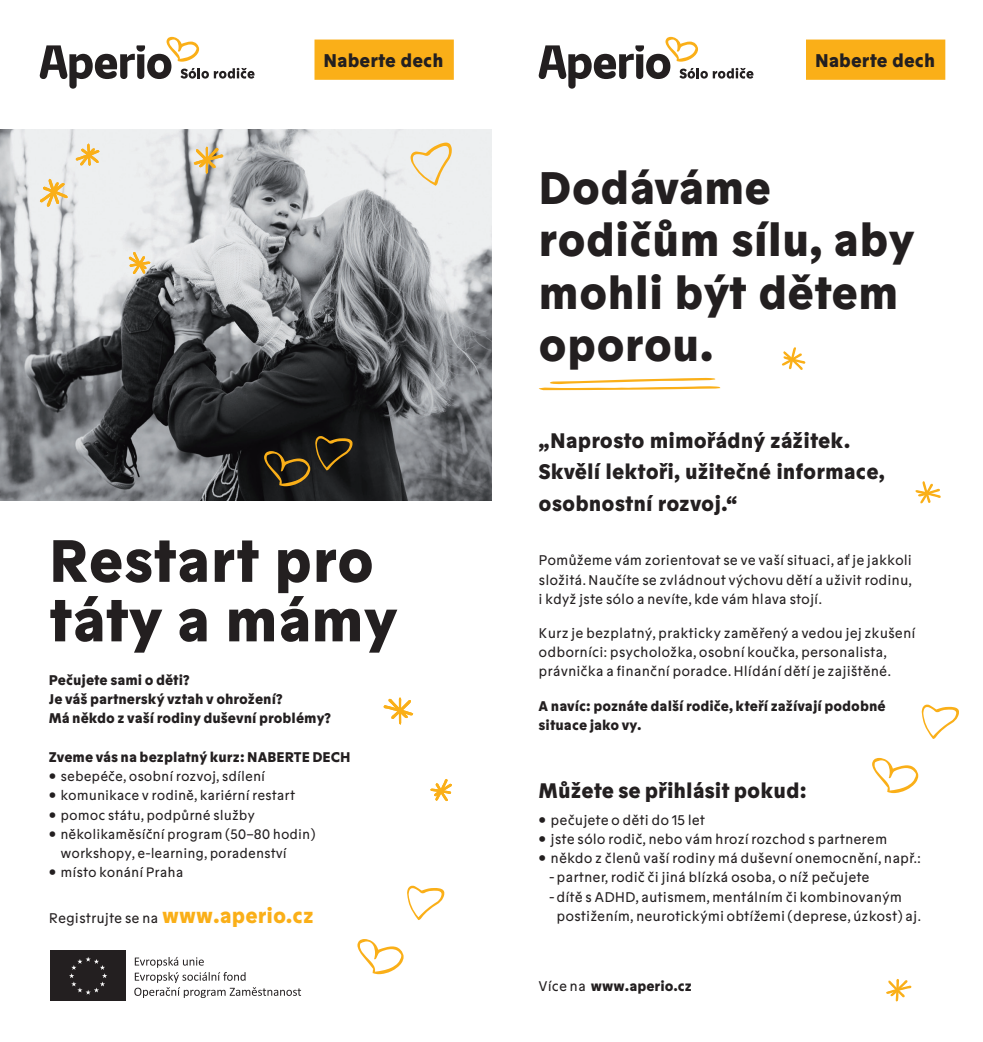
<style>
.page{position:relative;width:983px;height:1042px;background:#fff}
.page>*{position:absolute;margin:0;border:0;box-sizing:border-box;transform-origin:0 0}
.H1_nadpis{font:900 59.5px/59.5px "Motif";color:#231f20}
.H2_nadpis{font:900 45.5px/52.5px "Motif";color:#231f20}
.H3_nadpis{font:900 21px/31.5px "Motif";color:#231f20}
.Základní___odrážky{font:900 21px "Motif";color:#231f20}
.Žlutý_box{font:900 18.38px "Motif";color:#231f20}
.Základní___odrážky-2{font:14px/19.2px "Motif";color:#231f20}
.Základní___odrážky-3{font:900 14px/19.2px "Motif";color:#231f20}
.Základní___odrážky-4{font:13.65px/19.2px "Motif";color:#231f20}
.s1{font-weight:900;font-size:21px;color:#faaf18}
.s2{font-weight:400}
</style>
<div class="page">
<img style="left:0;top:130px;width:491px;height:371px">
<div style="left:50px;top:950px;width:76px;height:51px;background:#231f20"></div>
<svg style="left:134px;top:957px;width:167px;height:41px"></svg>
<svg style="left:69px;top:957px;width:38px;height:37px"></svg>
<div style="left:314px;top:40px;width:139px;height:40px;background:#faaf18"></div>
<svg style="left:410px;top:143px;width:41px;height:43px;background:#eee3ca"></svg>
<svg style="left:264px;top:436px;width:88px;height:50px;background:#342b18"></svg>
<svg style="left:357px;top:939px;width:46px;height:35px"></svg>
<svg style="left:407px;top:885px;width:37px;height:35px"></svg>
<svg style="left:128px;top:251px;width:23px;height:24px"></svg>
<svg style="left:39px;top:37px;width:215px;height:170px"></svg>
<svg style="left:430px;top:779px;width:22px;height:23px"></svg>
<svg style="left:383px;top:698px;width:30px;height:27px"></svg>
<svg style="left:538px;top:37px;width:215px;height:52px"></svg>
<svg style="left:915px;top:481px;width:26px;height:23px"></svg>
<svg style="left:781px;top:347px;width:24px;height:23px"></svg>
<svg style="left:886px;top:979px;width:26px;height:22px"></svg>
<svg style="left:538px;top:378px;width:183px;height:12px"></svg>
<svg style="left:872px;top:758px;width:46px;height:35px"></svg>
<svg style="left:921px;top:704px;width:37px;height:35px"></svg>
<div style="left:805px;top:40px;width:140px;height:40px;background:#faaf18"></div>
<p class="Žlutý_box" style="left:323px;top:50px;width:122px">Naberte dech</p>
<p class="H1_nadpis" style="left:49px;top:533px;width:349px">Restart pro táty a mámy</p>
<p class="Základní___odrážky-3" style="left:49px;top:671px;width:142px">Pečujete sami o děti?</p>
<p class="Základní___odrážky-3" style="left:49px;top:690px;width:235px">Je váš partnerský vztah v ohrožení?</p>
<p class="Základní___odrážky-3" style="left:49px;top:709px;width:283px">Má někdo z vaší rodiny duševní problémy?</p>
<p class="Základní___odrážky-3" style="left:49px;top:748px;width:303px">Zveme vás na bezplatný kurz: NABERTE DECH</p>
<p class="Základní___odrážky-4" style="left:49px;top:767px;width:218px">• sebepéče, osobní rozvoj, sdílení</p>
<p class="Základní___odrážky-4" style="left:49px;top:786px;width:248px">• komunikace v rodině, kariérní restart</p>
<p class="Základní___odrážky-4" style="left:49px;top:805px;width:207px">• pomoc státu, podpůrné služby</p>
<p class="Základní___odrážky-4" style="left:60px;top:824px;width:256px;text-indent:-12px">• několikaměsíční program (50–80 hodin) workshopy, e-learning, poradenství</p>
<p class="Základní___odrážky-4" style="left:49px;top:863px;width:136px">• místo konání Praha</p>
<p class="Základní___odrážky-2" style="left:49px;top:908px;width:266px">Registrujte se na <span class="s1">www.aperio.cz</span></p>
<p class="Žlutý_box" style="left:814px;top:50px;width:122px">Naberte dech</p>
<p class="H2_nadpis" style="left:538px;top:163px;width:377px">Dodáváme rodičům sílu, aby mohli být dětem oporou.</p>
<p class="H3_nadpis" style="left:538px;top:425px;width:348px">„Naprosto mimořádný zážitek.<br>Skvělí lektoři, užitečné informace, osobnostní rozvoj.“</p>
<p class="Základní___odrážky-2" style="left:538px;top:551px;width:375px;text-align:justify">Pomůžeme vám zorientovat se ve vaší situaci, ať je jakkoli složitá. Naučíte se zvládnout výchovu dětí a uživit rodinu, i když jste sólo a nevíte, kde vám hlava stojí.</p>
<p class="Základní___odrážky-2" style="left:538px;top:624px;width:378px">Kurz je bezplatný, prakticky zaměřený a vedou jej zkušení odborníci: psycholožka, osobní koučka, personalista, právnička a finanční poradce. Hlídání dětí je zajištěné.</p>
<p class="Základní___odrážky-3" style="left:538px;top:696px;width:348px">A navíc: poznáte další rodiče, kteří zažívají podobné situace jako vy.</p>
<p class="Základní___odrážky" style="left:538px;top:778px;width:269px">Můžete se přihlásit pokud:</p>
<p class="Základní___odrážky-2" style="left:538px;top:810px;width:168px">• pečujete o děti do 15 let</p>
<p class="Základní___odrážky-2" style="left:538px;top:830px;width:350px">• jste sólo rodič, nebo vám hrozí rozchod s partnerem</p>
<p class="Základní___odrážky-2" style="left:538px;top:849px;width:384px">• někdo z členů vaší rodiny má duševní onemocnění, např.:</p>
<p class="Základní___odrážky-2" style="left:549px;top:868px;width:322px">- partner, rodič či jiná blízká osoba, o níž pečujete</p>
<p class="Základní___odrážky-2" style="left:556px;top:887px;width:366px;text-indent:-7px">- dítě s ADHD, autismem, mentálním či kombinovaným postižením, neurotickými obtížemi (deprese, úzkost) aj.</p>
<p class="Základní___odrážky-3" style="left:538px;top:977px;width:155px"><span class="s2">Více na</span> www.aperio.cz</p>
</div>
